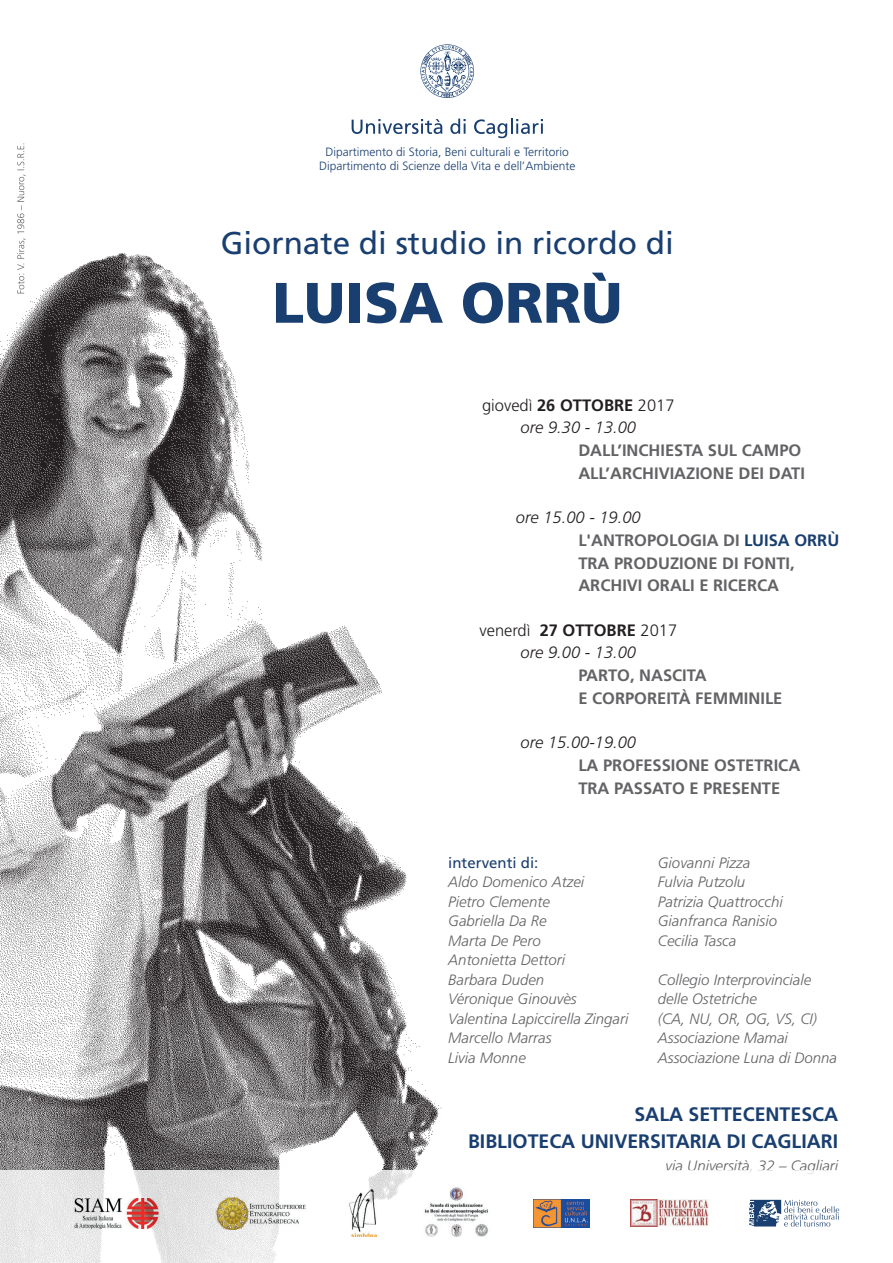
<style>
.page{position:relative;width:893px;height:1263px;background:#fff}
.page>*{position:absolute;margin:0;border:0;box-sizing:border-box;transform-origin:0 0}
.t1{font:900 57px "Frutiger LT Std";color:#193e70}
.t2{font:31.5px "Frutiger LT Std";color:#193e70}
.t3{font:700 19.5px/27px "Frutiger LT Std";color:#193e70;text-align:right}
.t4{font:700 16.5px/22.5px "Frutiger LT Std";color:#636366}
.t5{font:italic 300 16.5px/22.5px "Frutiger LT Std";color:#231f20;text-align:center}
.t6{font:italic 300 15px/19.5px "Frutiger LT Std";color:#636366}
.t7{font:15px "Frutiger LT Std";color:#193e70}
.t8{font:300 12px/14.4px "Frutiger LT Std";color:#193e70;text-align:center}
.s1{font-style:normal}
.s2{font-weight:700;font-style:normal}
.s3{color:#193e70}
</style>
<div class="page">
<img style="left:0;top:253px;width:442px;height:918px">
<svg style="left:420px;top:44px;width:54px;height:54px"></svg>
<svg style="left:352px;top:119px;width:90px;height:15px"></svg>
<svg style="left:450px;top:119px;width:16px;height:15px"></svg>
<svg style="left:474px;top:119px;width:69px;height:19px"></svg>
<svg style="left:0;top:1171px;width:840px;height:92px"></svg>
<img style="left:420px;top:1186px;width:72px;height:54px">
<svg style="left:749px;top:1200px;width:90px;height:26px"></svg>
<img style="left:348px;top:1189px;width:30px;height:48px">
<img style="left:631px;top:1200px;width:77px;height:27px">
<img style="left:533px;top:1199px;width:57px;height:28px">
<img style="left:216px;top:1197px;width:90px;height:32px">
<img style="left:54px;top:1198px;width:120px;height:30px">
<svg style="left:17px;top:144px;width:9px;height:149px"></svg>
<p class="t8" style="left:319px;top:145px;width:258px">Dipartimento di Storia, Beni culturali e Territorio<br>Dipartimento di Scienze della Vita e dell’Ambiente</p>
<h2 class="t2" style="left:221px;top:225px;width:455px">Giornate di studio in ricordo di</h2>
<h1 class="t1" style="left:272px;top:268px;width:352px">LUISA ORRÙ</h1>
<p class="t5" style="left:482px;top:394px;width:194px"><span class="s1">giovedì</span> <span class="s2">26 OTTOBRE</span> <span class="s1">2017 </span>ore 9.30 - 13.00</p>
<p class="t4" style="left:578px;top:439px;width:228px">DALL’INCHIESTA SUL CAMPO<br>ALL’ARCHIVIAZIONE DEI DATI</p>
<p class="t5" style="left:516px;top:507px;width:126px">ore 15.00 - 19.00</p>
<p class="t4" style="left:578px;top:529px;width:262px">L'ANTROPOLOGIA DI <span class="s3">LUISA ORRÙ<br></span>TRA PRODUZIONE DI FONTI,<br>ARCHIVI ORALI E RICERCA</p>
<p class="t5" style="left:479px;top:619px;width:199px"><span class="s1">venerdì</span> <span class="s2">27 OTTOBRE</span> <span class="s1">2017 </span>ore 9.00 - 13.00</p>
<p class="t4" style="left:578px;top:664px;width:206px">PARTO, NASCITA<br>E CORPOREITÀ FEMMINILE</p>
<p class="t5" style="left:521px;top:732px;width:117px">ore 15.00-19.00</p>
<p class="t4" style="left:578px;top:754px;width:223px">LA PROFESSIONE OSTETRICA<br>TRA PASSATO E PRESENTE</p>
<p class="t7" style="left:448px;top:854px;width:92px">interventi di:</p>
<p class="t6" style="left:448px;top:872px;width:182px">Aldo Domenico Atzei<br>Pietro Clemente<br>Gabriella Da Re<br>Marta De Pero<br>Antonietta Dettori<br>Barbara Duden<br>Véronique Ginouvès<br>Valentina Lapiccirella Zingari<br>Marcello Marras<br>Livia Monne</p>
<p class="t6" style="left:658px;top:853px;width:126px">Giovanni Pizza<br>Fulvia Putzolu<br>Patrizia Quattrocchi<br>Gianfranca Ranisio<br>Cecilia Tasca</p>
<p class="t6" style="left:658px;top:970px;width:181px">Collegio Interprovinciale delle Ostetriche<br>(CA, NU, OR, OG, VS, CI)<br>Associazione Mamai<br>Associazione Luna di Donna</p>
<h3 class="t3" style="left:468px;top:1101px;width:372px">SALA SETTECENTESCA<br>BIBLIOTECA UNIVERSITARIA DI CAGLIARI</h3>
<p class="t6" style="left:666px;top:1156px;width:174px">via Università, 32 – Cagliari</p>
</div>
